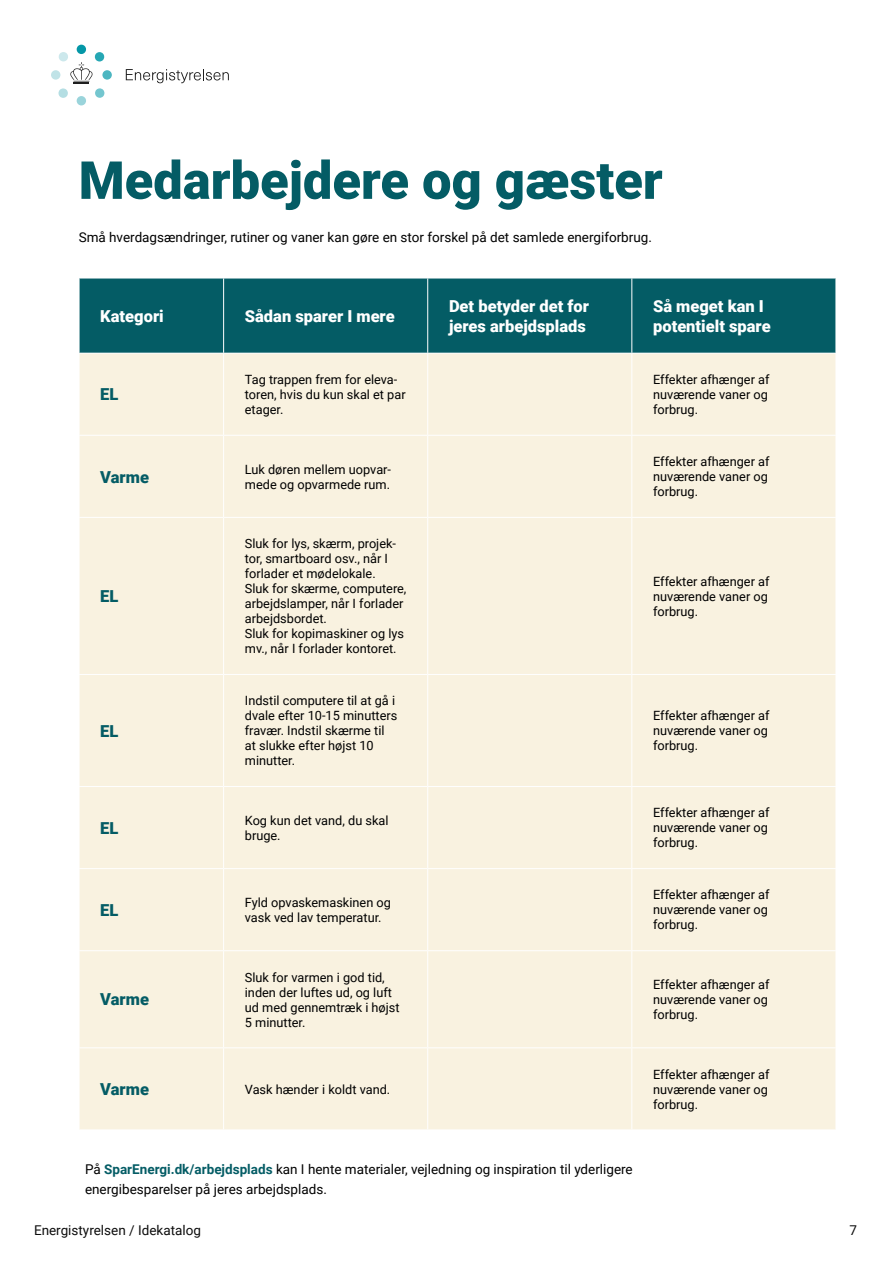
<style>
.page{position:relative;width:893px;height:1263px;background:#fff}
.page>*{position:absolute;margin:0;border:0;box-sizing:border-box;transform-origin:0 0}
.Rubrik_35_42{font:900 52.5px "Roboto";color:#045c65}
.Spørgsmål{font:900 16.5px/20.2px "Roboto";color:#fff}
.Spørgsmål-2{font:900 16.5px "Roboto";color:#045c65}
.Brød_9_13_sort{font:13.5px/20.2px "Roboto";color:#000}
.t1{font:13.5px "Roboto";color:#0d0d0d}
.Brød_9_13_sort-2{font:12.75px/15px "Roboto";color:#000}
.s1{font-weight:700;color:#045c65}
</style>
<div class="page">
<div style="left:77px;top:45px;width:9px;height:9px;background:#0497a7;border-radius:50%"></div>
<div style="left:77px;top:96px;width:9px;height:9px;background:#9ad4db;border-radius:50%"></div>
<div style="left:102px;top:70px;width:10px;height:10px;background:#4cb6c1;border-radius:50%"></div>
<div style="left:51px;top:70px;width:9px;height:10px;background:#c0e3e7;border-radius:50%"></div>
<svg style="left:58px;top:52px;width:47px;height:46px"></svg>
<svg style="left:126px;top:69px;width:103px;height:14px"></svg>
<div style="left:80px;top:279px;width:756px;height:74px;background:#045c65"></div>
<div style="left:80px;top:354px;width:756px;height:775px;background:#f9f2e0"></div>
<hr style="left:223px;top:278px;width:1px;height:75px;background:#fff">
<hr style="left:427px;top:278px;width:1px;height:75px;background:#fff">
<hr style="left:631px;top:278px;width:1px;height:75px;background:#fff">
<hr style="left:223px;top:354px;width:1px;height:81px;background:#fff">
<hr style="left:427px;top:354px;width:1px;height:81px;background:#fff">
<hr style="left:631px;top:354px;width:1px;height:81px;background:#fff">
<hr style="left:223px;top:436px;width:1px;height:81px;background:#fff">
<hr style="left:427px;top:436px;width:1px;height:81px;background:#fff">
<hr style="left:631px;top:436px;width:1px;height:81px;background:#fff">
<hr style="left:79px;top:517px;width:145px;height:1px;background:#fff">
<hr style="left:224px;top:517px;width:204px;height:1px;background:#fff">
<hr style="left:223px;top:518px;width:1px;height:156px;background:#fff">
<hr style="left:428px;top:517px;width:204px;height:1px;background:#fff">
<hr style="left:427px;top:518px;width:1px;height:156px;background:#fff">
<hr style="left:632px;top:517px;width:204px;height:1px;background:#fff">
<hr style="left:631px;top:518px;width:1px;height:156px;background:#fff">
<hr style="left:79px;top:674px;width:145px;height:1px;background:#fff">
<hr style="left:224px;top:674px;width:204px;height:1px;background:#fff">
<hr style="left:223px;top:675px;width:1px;height:111px;background:#fff">
<hr style="left:428px;top:674px;width:204px;height:1px;background:#fff">
<hr style="left:427px;top:675px;width:1px;height:111px;background:#fff">
<hr style="left:632px;top:674px;width:204px;height:1px;background:#fff">
<hr style="left:631px;top:675px;width:1px;height:111px;background:#fff">
<hr style="left:79px;top:786px;width:145px;height:1px;background:#fff">
<hr style="left:224px;top:786px;width:204px;height:1px;background:#fff">
<hr style="left:223px;top:787px;width:1px;height:81px;background:#fff">
<hr style="left:428px;top:786px;width:204px;height:1px;background:#fff">
<hr style="left:427px;top:787px;width:1px;height:81px;background:#fff">
<hr style="left:632px;top:786px;width:204px;height:1px;background:#fff">
<hr style="left:631px;top:787px;width:1px;height:81px;background:#fff">
<hr style="left:79px;top:868px;width:145px;height:1px;background:#fff">
<hr style="left:224px;top:868px;width:204px;height:1px;background:#fff">
<hr style="left:223px;top:869px;width:1px;height:81px;background:#fff">
<hr style="left:428px;top:868px;width:204px;height:1px;background:#fff">
<hr style="left:427px;top:869px;width:1px;height:81px;background:#fff">
<hr style="left:632px;top:868px;width:204px;height:1px;background:#fff">
<hr style="left:631px;top:869px;width:1px;height:81px;background:#fff">
<hr style="left:79px;top:950px;width:145px;height:1px;background:#fff">
<hr style="left:224px;top:950px;width:204px;height:1px;background:#fff">
<hr style="left:223px;top:951px;width:1px;height:96px;background:#fff">
<hr style="left:428px;top:950px;width:204px;height:1px;background:#fff">
<hr style="left:427px;top:951px;width:1px;height:96px;background:#fff">
<hr style="left:632px;top:950px;width:204px;height:1px;background:#fff">
<hr style="left:631px;top:951px;width:1px;height:96px;background:#fff">
<hr style="left:79px;top:1047px;width:145px;height:1px;background:#fff">
<hr style="left:224px;top:1047px;width:204px;height:1px;background:#fff">
<hr style="left:223px;top:1048px;width:1px;height:81px;background:#fff">
<hr style="left:428px;top:1047px;width:204px;height:1px;background:#fff">
<hr style="left:427px;top:1048px;width:1px;height:81px;background:#fff">
<hr style="left:632px;top:1047px;width:204px;height:1px;background:#fff">
<hr style="left:631px;top:1048px;width:1px;height:81px;background:#fff">
<hr style="left:79px;top:435px;width:145px;height:1px;background:#fff">
<hr style="left:224px;top:435px;width:204px;height:1px;background:#fff">
<hr style="left:428px;top:435px;width:204px;height:1px;background:#fff">
<hr style="left:632px;top:435px;width:204px;height:1px;background:#fff">
<p class="Rubrik_35_42" style="left:79px;top:143px;width:586px">Medarbejdere og gæster</p>
<p class="Brød_9_13_sort" style="left:79px;top:226px;width:575px">Små hverdagsændringer, rutiner og vaner kan gøre en stor forskel på det samlede energiforbrug.</p>
<p class="Spørgsmål" style="left:100px;top:305px;width:65px">Kategori</p>
<p class="Spørgsmål" style="left:245px;top:305px;width:151px">Sådan sparer I mere</p>
<p class="Spørgsmål" style="left:449px;top:295px;width:141px">Det betyder det for jeres arbejdsplads</p>
<p class="Spørgsmål" style="left:653px;top:295px;width:119px">Så meget kan I potentielt spare</p>
<p class="Spørgsmål-2" style="left:100px;top:383px;width:20px">EL</p>
<p class="Brød_9_13_sort-2" style="left:245px;top:371px;width:162px">Tag trappen frem for eleva&shy;toren, hvis du kun skal et par etager.</p>
<p class="Brød_9_13_sort-2" style="left:653px;top:371px;width:118px">Effekter afhænger af nuværende vaner og</p>
<p class="Brød_9_13_sort-2" style="left:653px;top:401px;width:46px">forbrug.</p>
<p class="Spørgsmål-2" style="left:100px;top:465px;width:50px">Varme</p>
<p class="Brød_9_13_sort-2" style="left:245px;top:461px;width:148px">Luk døren mellem uopvar&shy;mede og opvarmede rum.</p>
<p class="Brød_9_13_sort-2" style="left:653px;top:454px;width:118px">Effekter afhænger af nuværende vaner og</p>
<p class="Brød_9_13_sort-2" style="left:653px;top:484px;width:46px">forbrug.</p>
<p class="Spørgsmål-2" style="left:100px;top:585px;width:20px">EL</p>
<p class="Spørgsmål-2" style="left:100px;top:719px;width:20px">EL</p>
<p class="Brød_9_13_sort-2" style="left:245px;top:536px;width:153px">Sluk for lys, skærm, projek&shy;tor, smartboard osv., når I forlader et mødelokale.</p>
<p class="Brød_9_13_sort-2" style="left:245px;top:581px;width:163px">Sluk for skærme, computere, arbejdslamper, når I forlader arbejdsbordet.</p>
<p class="Brød_9_13_sort-2" style="left:245px;top:626px;width:161px">Sluk for kopimaskiner og lys mv., når I forlader kontoret.</p>
<p class="Brød_9_13_sort-2" style="left:245px;top:693px;width:154px">Indstil computere til at gå i dvale efter 10-15 minutters fravær. Indstil skærme til at slukke efter højst 10 minutter.</p>
<p class="Brød_9_13_sort-2" style="left:653px;top:573px;width:118px">Effekter afhænger af nuværende vaner og</p>
<p class="Brød_9_13_sort-2" style="left:653px;top:603px;width:46px">forbrug.</p>
<p class="Brød_9_13_sort-2" style="left:653px;top:708px;width:118px">Effekter afhænger af nuværende vaner og</p>
<p class="Brød_9_13_sort-2" style="left:653px;top:738px;width:46px">forbrug.</p>
<p class="Spørgsmål-2" style="left:100px;top:816px;width:20px">EL</p>
<p class="Brød_9_13_sort-2" style="left:245px;top:812px;width:145px">Kog kun det vand, du skal bruge.</p>
<p class="Brød_9_13_sort-2" style="left:653px;top:805px;width:118px">Effekter afhænger af nuværende vaner og</p>
<p class="Brød_9_13_sort-2" style="left:653px;top:835px;width:46px">forbrug.</p>
<p class="Spørgsmål-2" style="left:100px;top:898px;width:20px">EL</p>
<p class="Brød_9_13_sort-2" style="left:245px;top:894px;width:148px">Fyld opvaskemaskinen og vask ved lav temperatur.</p>
<p class="Brød_9_13_sort-2" style="left:653px;top:887px;width:118px">Effekter afhænger af nuværende vaner og</p>
<p class="Brød_9_13_sort-2" style="left:653px;top:917px;width:46px">forbrug.</p>
<p class="Spørgsmål-2" style="left:100px;top:988px;width:50px">Varme</p>
<p class="Brød_9_13_sort-2" style="left:245px;top:969px;width:156px">Sluk for varmen i god tid, inden der luftes ud, og luft ud med gennemtræk i højst<br>5 minutter.</p>
<p class="Brød_9_13_sort-2" style="left:653px;top:976px;width:118px">Effekter afhænger af nuværende vaner og</p>
<p class="Brød_9_13_sort-2" style="left:653px;top:1006px;width:46px">forbrug.</p>
<p class="Spørgsmål-2" style="left:100px;top:1078px;width:50px">Varme</p>
<p class="Brød_9_13_sort-2" style="left:245px;top:1081px;width:147px">Vask hænder i koldt vand.</p>
<p class="Brød_9_13_sort-2" style="left:653px;top:1066px;width:118px">Effekter afhænger af nuværende vaner og</p>
<p class="Brød_9_13_sort-2" style="left:653px;top:1096px;width:46px">forbrug.</p>
<p class="Brød_9_13_sort" style="left:85px;top:1158px;width:549px">På <span class="s1">SparEnergi.dk/arbejdsplads</span> kan I hente materialer, vejledning og inspiration til yderligere energibesparelser på jeres arbejdsplads.</p>
<p class="t1" style="left:34px;top:1220px;width:168px">Energistyrelsen / Idekatalog</p>
<p class="t1" style="left:849px;top:1220px;width:9px">7</p>
</div>
